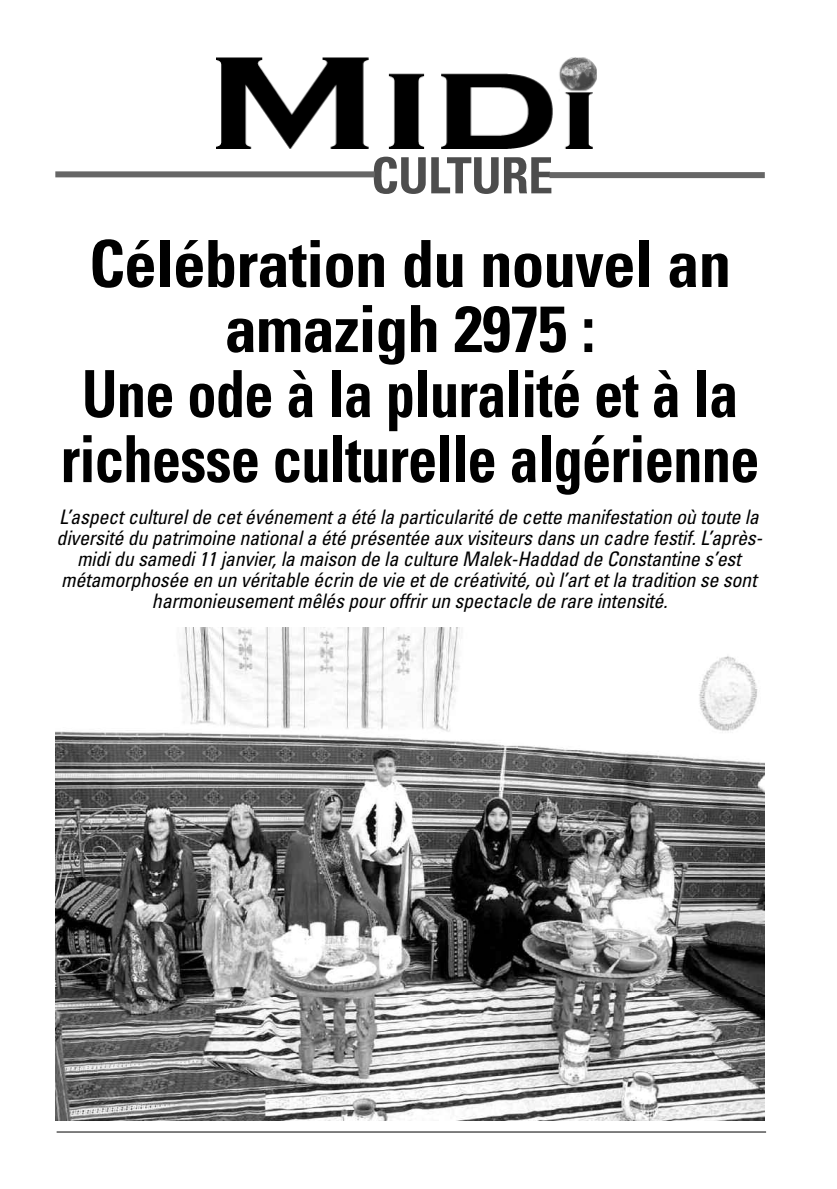
<style>
.page{position:relative;width:837px;height:1189px;background:#fff}
.page>*{position:absolute;margin:0;border:0;box-sizing:border-box;transform-origin:0 0}
.t1{font:700 condensed 65px/65px "Univers";letter-spacing:-.015em;color:#000;text-align:center}
.t2{font:700 condensed 50px "Univers";letter-spacing:-.015em;color:#4d4d4d}
.t3{font:italic condensed 20px/21px "Univers";letter-spacing:-.015em;color:#000;text-align:center}
</style>
<div class="page">
<hr style="left:57px;top:1131px;width:708px;height:1px;background:#000">
<img style="left:216px;top:57px;width:380px;height:92px">
<div style="left:55px;top:171px;width:319px;height:6px;background:#666"></div>
<div style="left:549px;top:172px;width:215px;height:6px;background:#666"></div>
<img style="left:55px;top:627px;width:709px;height:493px">
<h2 class="t2" style="left:371px;top:157px;width:183px">CULTURE</h2>
<h1 class="t1" style="left:61px;top:237px;width:700px">Célébration du nouvel an amazigh 2975 :<br>Une ode à la pluralité et à la richesse culturelle algérienne</h1>
<p class="t3" style="left:57px;top:508px;width:704px">L’aspect culturel de cet événement a été la particularité de cette manifestation où toute la diversité du patrimoine national a été présentée aux visiteurs dans un cadre festif. L’après&shy;midi du samedi 11 janvier, la maison de la culture Malek-Haddad de Constantine s’est métamorphosée en un véritable écrin de vie et de créativité, où l’art et la tradition se sont harmonieusement mêlés pour offrir un spectacle de rare intensité.</p>
</div>
